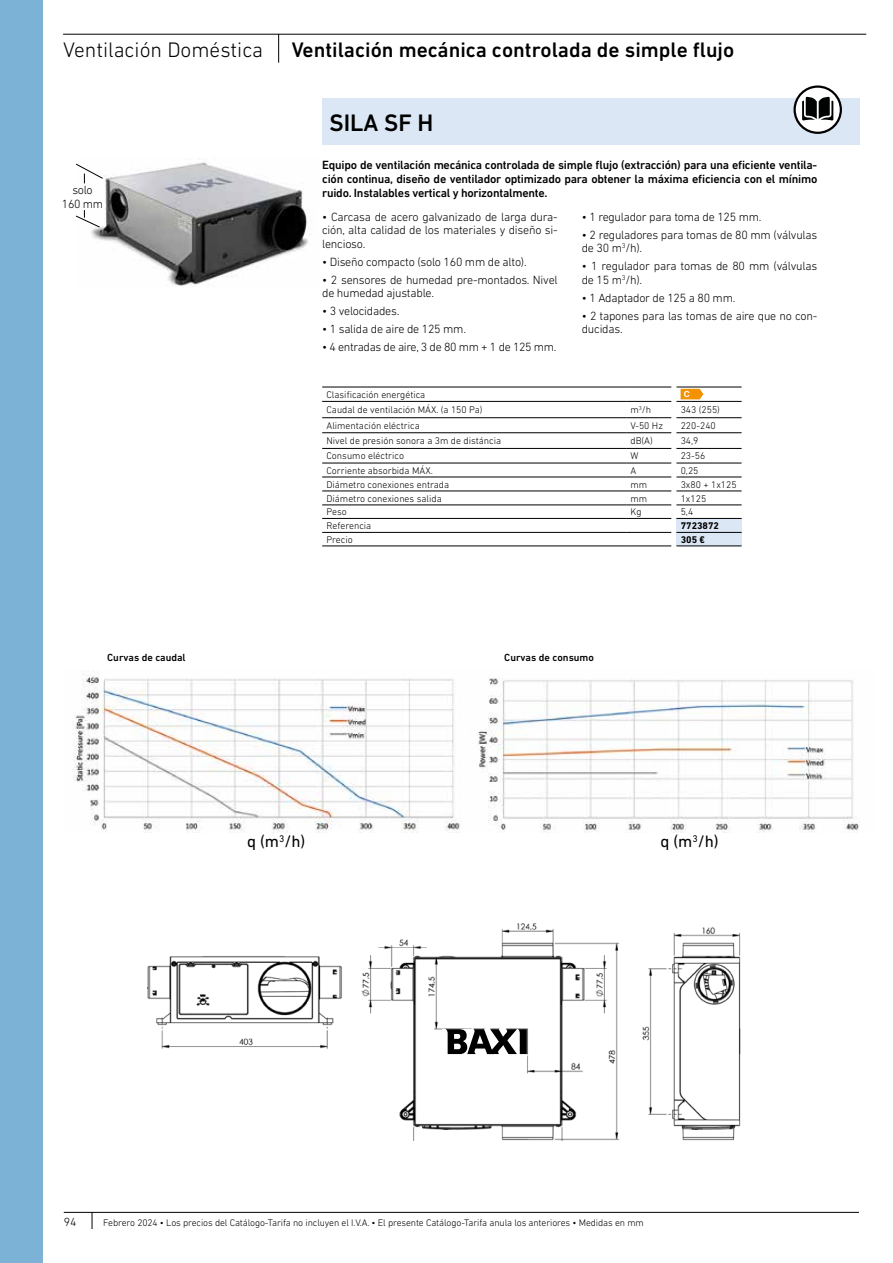
<style>
.page{position:relative;width:893px;height:1263px;background:#fff}
.page>*{position:absolute;margin:0;border:0;box-sizing:border-box;transform-origin:0 0}
.t1{font:500 24.3px "DIN Next LT Pro";color:#000}
.t2{font:500 21.3px "DIN Next LT Pro";color:#000}
.t3{font:300 21.3px "DIN Next LT Pro";color:#000}
.t4{font:16.8px "DIN Next LT Pro";color:#000}
.t5{font:300 12.15px/13.6px "DIN Next LT Pro";letter-spacing:-.02em;color:#000}
.t6{font:500 12.15px/13.6px "DIN Next LT Pro";letter-spacing:-.02em;color:#000;text-align:justify}
.t7{font:300 12px "DIN Next LT Pro";color:#000}
.t8{font:500 10.5px "DIN Next LT Pro";color:#000}
.t9{font:300 9.9px/15.3px "DIN Next LT Pro";color:#000}
.t10{font:700 9.9px "DIN Next LT Pro";color:#000}
.t11{font:300 9.75px "DIN Next LT Pro";letter-spacing:-.01em;color:#000}
.t12{font:700 8.4px "Helvetica";color:#fff}
</style>
<div class="page">
<hr style="left:64px;top:1212px;width:795px;height:1px;background:#000">
<svg style="left:92px;top:1212px;width:1px;height:17px"></svg>
<div style="left:0;top:0;width:43px;height:1263px;background:#7cb2d6"></div>
<svg style="left:681px;top:389px;width:22px;height:10px"></svg>
<img style="left:84px;top:162px;width:227px;height:125px">
<img style="left:361px;top:923px;width:380px;height:218px">
<img style="left:147px;top:956px;width:195px;height:93px">
<div style="left:322px;top:99px;width:538px;height:46px;background:#dbe7f4"></div>
<hr style="left:63px;top:34px;width:803px;height:1px;background:#000">
<svg style="left:278px;top:34px;width:1px;height:29px"></svg>
<div style="left:676px;top:518px;width:66px;height:14px;background:#dbe7f4"></div>
<div style="left:676px;top:532px;width:66px;height:14px;background:#dbe7f4"></div>
<hr style="left:322px;top:387px;width:304px;height:1px;background:#000">
<hr style="left:626px;top:387px;width:45px;height:1px;background:#000">
<hr style="left:676px;top:387px;width:66px;height:1px;background:#000">
<hr style="left:322px;top:401px;width:304px;height:1px;background:#000">
<hr style="left:626px;top:401px;width:45px;height:1px;background:#000">
<hr style="left:676px;top:401px;width:66px;height:1px;background:#000">
<hr style="left:322px;top:417px;width:304px;height:1px;background:#000">
<hr style="left:626px;top:417px;width:45px;height:1px;background:#000">
<hr style="left:676px;top:417px;width:66px;height:1px;background:#000">
<hr style="left:322px;top:432px;width:304px;height:1px;background:#000">
<hr style="left:626px;top:432px;width:45px;height:1px;background:#000">
<hr style="left:676px;top:432px;width:66px;height:1px;background:#000">
<hr style="left:322px;top:448px;width:304px;height:1px;background:#000">
<hr style="left:626px;top:448px;width:45px;height:1px;background:#000">
<hr style="left:676px;top:448px;width:66px;height:1px;background:#000">
<hr style="left:322px;top:463px;width:304px;height:1px;background:#000">
<hr style="left:626px;top:463px;width:45px;height:1px;background:#000">
<hr style="left:676px;top:463px;width:66px;height:1px;background:#000">
<hr style="left:322px;top:477px;width:304px;height:1px;background:#000">
<hr style="left:626px;top:477px;width:45px;height:1px;background:#000">
<hr style="left:676px;top:477px;width:66px;height:1px;background:#000">
<hr style="left:322px;top:491px;width:304px;height:1px;background:#000">
<hr style="left:626px;top:491px;width:45px;height:1px;background:#000">
<hr style="left:676px;top:491px;width:66px;height:1px;background:#000">
<hr style="left:322px;top:505px;width:304px;height:1px;background:#000">
<hr style="left:626px;top:505px;width:45px;height:1px;background:#000">
<hr style="left:676px;top:505px;width:66px;height:1px;background:#000">
<hr style="left:322px;top:518px;width:304px;height:1px;background:#000">
<hr style="left:626px;top:518px;width:45px;height:1px;background:#000">
<hr style="left:676px;top:518px;width:66px;height:1px;background:#000">
<hr style="left:322px;top:532px;width:304px;height:1px;background:#000">
<hr style="left:626px;top:532px;width:45px;height:1px;background:#000">
<hr style="left:676px;top:532px;width:66px;height:1px;background:#000">
<hr style="left:322px;top:546px;width:304px;height:1px;background:#000">
<hr style="left:626px;top:546px;width:45px;height:1px;background:#000">
<hr style="left:676px;top:546px;width:66px;height:1px;background:#000">
<svg style="left:76px;top:164px;width:27px;height:19px"></svg>
<svg style="left:76px;top:210px;width:24px;height:18px"></svg>
<img style="left:73px;top:671px;width:389px;height:161px">
<img style="left:477px;top:678px;width:383px;height:154px">
<div style="left:442px;top:1029px;width:84px;height:30px;background:#fff"></div>
<svg style="left:445px;top:1029px;width:82px;height:25px"></svg>
<svg style="left:795px;top:87px;width:46px;height:46px"></svg>
<div style="left:793px;top:85px;width:49px;height:49px;border:2px solid #000;border-radius:50%"></div>
<svg style="left:802px;top:97px;width:31px;height:24px"></svg>
<h2 class="t3" style="left:63px;top:37px;width:201px">Ventilación Doméstica</h2>
<h2 class="t2" style="left:292px;top:37px;width:444px">Ventilación mecánica controlada de simple flujo</h2>
<p class="t5" style="left:62px;top:183px;width:43px;text-align:center">solo<br>160 mm</p>
<p class="t8" style="left:107px;top:651px;width:80px">Curvas de caudal</p>
<h1 class="t1" style="left:329px;top:109px;width:106px">SILA SF H</h1>
<p class="t6" style="left:322px;top:158px;width:497px">Equipo de ventilación mecánica controlada de simple flujo (extracción) para una eficiente ventila&shy;ción continua, diseño de ventilador optimizado para obtener la máxima eficiencia con el mínimo ruido. Instalables vertical y horizontalmente.</p>
<p class="t5" style="left:322px;top:210px;width:237px;text-align:justify">• Carcasa de acero galvanizado de larga dura&shy;ción, alta calidad de los materiales y diseño si&shy;lencioso.</p>
<p class="t5" style="left:322px;top:255px;width:206px">• Diseño compacto (solo 160 mm de alto).</p>
<p class="t5" style="left:322px;top:273px;width:237px">• 2 sensores de humedad pre-montados. Nivel de humedad ajustable.</p>
<p class="t5" style="left:322px;top:304px;width:79px">• 3 velocidades.</p>
<p class="t5" style="left:322px;top:322px;width:145px">• 1 salida de aire de 125 mm.</p>
<p class="t5" style="left:322px;top:340px;width:236px">• 4 entradas de aire, 3 de 80 mm + 1 de 125 mm.</p>
<p class="t5" style="left:582px;top:210px;width:181px">• 1 regulador para toma de 125 mm.</p>
<p class="t5" style="left:582px;top:227px;width:237px">• 2 reguladores para tomas de 80 mm (válvulas de 30 m<sup>3</sup>/h).</p>
<p class="t5" style="left:582px;top:259px;width:237px">• 1 regulador para tomas de 80 mm (válvulas de 15 m<sup>3</sup>/h).</p>
<p class="t5" style="left:582px;top:291px;width:155px">• 1 Adaptador de 125 a 80 mm.</p>
<p class="t5" style="left:582px;top:309px;width:237px">• 2 tapones para las tomas de aire que no con&shy;ducidas.</p>
<p class="t9" style="left:326px;top:387px;width:158px">Clasificación energética<br>Caudal de ventilación MÁX. (a 150 Pa)</p>
<p class="t12" style="left:684px;top:387px;width:8px">C</p>
<p class="t9" style="left:630px;top:402px;width:22px">m<sup>3</sup>/h</p>
<p class="t9" style="left:681px;top:402px;width:41px">343 (255)</p>
<p class="t9" style="left:326px;top:418px;width:95px">Alimentación eléctrica</p>
<p class="t9" style="left:630px;top:418px;width:34px">V-50 Hz</p>
<p class="t9" style="left:681px;top:418px;width:37px">220-240</p>
<p class="t9" style="left:326px;top:433px;width:176px">Nivel de presión sonora a 3m de distáncia</p>
<p class="t9" style="left:630px;top:433px;width:24px">dB(A)</p>
<p class="t9" style="left:681px;top:433px;width:19px">34,9</p>
<p class="t9" style="left:326px;top:448px;width:79px">Consumo eléctrico</p>
<p class="t9" style="left:630px;top:448px;width:10px">W</p>
<p class="t9" style="left:681px;top:448px;width:26px">23-56</p>
<p class="t9" style="left:326px;top:463px;width:108px">Corriente absorbida MÁX.</p>
<p class="t9" style="left:630px;top:463px;width:7px">A</p>
<p class="t9" style="left:681px;top:463px;width:19px">0,25</p>
<p class="t9" style="left:326px;top:476px;width:124px">Diámetro conexiones entrada</p>
<p class="t9" style="left:630px;top:476px;width:18px">mm</p>
<p class="t9" style="left:681px;top:476px;width:57px">3x80 + 1x125</p>
<p class="t9" style="left:326px;top:490px;width:117px">Diámetro conexiones salida</p>
<p class="t9" style="left:630px;top:490px;width:18px">mm</p>
<p class="t9" style="left:681px;top:490px;width:27px">1x125</p>
<p class="t9" style="left:326px;top:504px;width:22px">Peso</p>
<p class="t9" style="left:630px;top:504px;width:13px">Kg</p>
<p class="t9" style="left:681px;top:504px;width:14px">5,4</p>
<p class="t9" style="left:326px;top:518px;width:46px">Referencia</p>
<p class="t10" style="left:681px;top:520px;width:40px">7723872</p>
<p class="t9" style="left:326px;top:532px;width:28px">Precio</p>
<p class="t10" style="left:681px;top:534px;width:26px">305 €</p>
<p class="t8" style="left:504px;top:651px;width:91px">Curvas de consumo</p>
<h3 class="t4" style="left:247px;top:832px;width:60px">q (m<sup>3</sup>/h)</h3>
<h3 class="t4" style="left:660px;top:832px;width:60px">q (m<sup>3</sup>/h)</h3>
<p class="t7" style="left:64px;top:1215px;width:14px">94</p>
<p class="t11" style="left:103px;top:1217px;width:542px">Febrero 2024 • Los precios del Catálogo-Tarifa no incluyen el I.V.A. • El presente Catálogo-Tarifa anula los anteriores • Medidas en mm</p>
</div>
